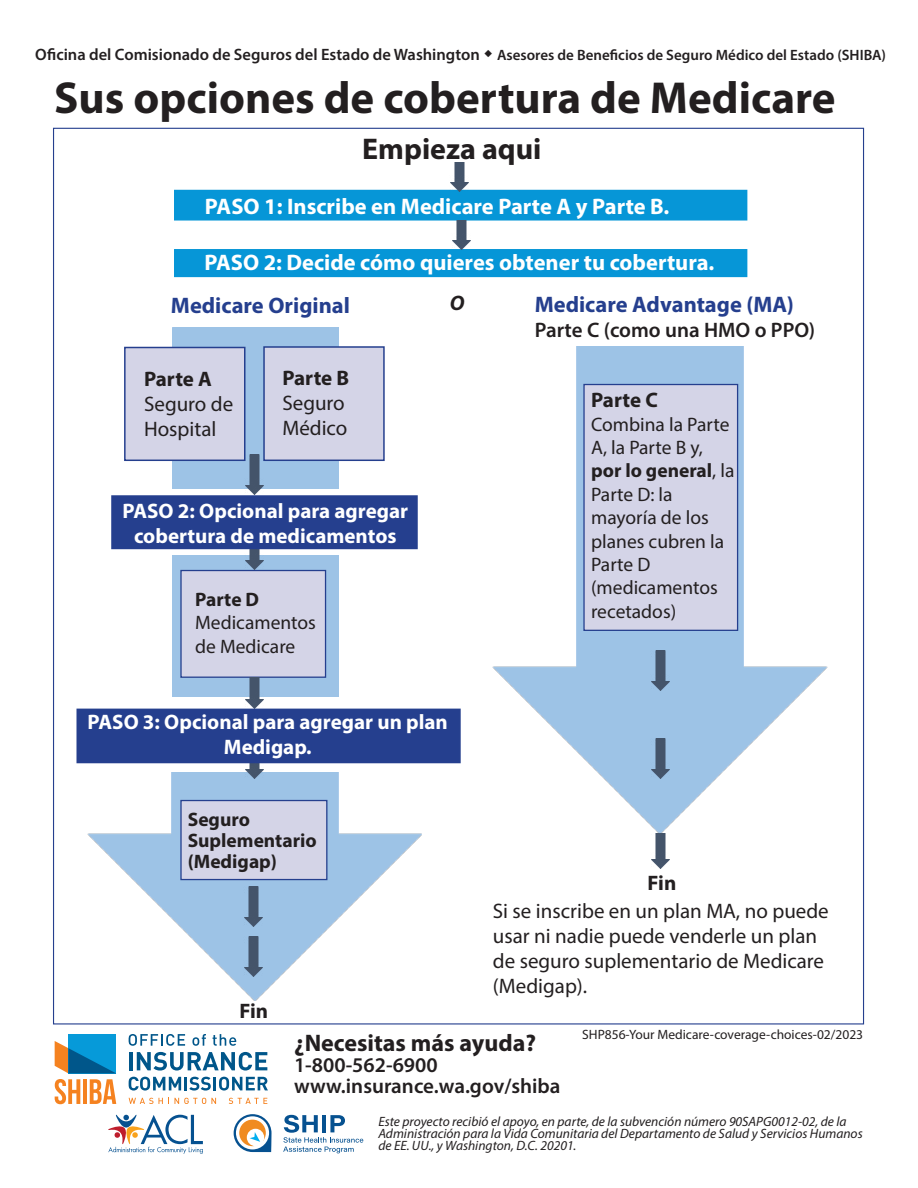
<style>
.page{position:relative;width:918px;height:1188px;background:#fff}
.page>*{position:absolute;margin:0;border:0;box-sizing:border-box;transform-origin:0 0}
.t1{font:700 45px "Myriad Pro";color:#231f20}
.t2{font:700 30px "Myriad Pro";color:#231f20}
.t3{font:700 24px "Myriad Pro";color:#231f20}
.t4{font:700 22.5px "Myriad Pro";color:#fff}
.t5{font:700 22.5px "Myriad Pro";color:#253f8e}
.t6{font:21px/25.2px "Myriad Pro";color:#231f20}
.t7{font:700 21px/25.2px "Myriad Pro";color:#fff;text-align:center}
.t8{font:600 21px "Myriad Pro";color:#231f20}
.t9{font:700 21px "Myriad Pro";letter-spacing:-.005em;color:#231f20}
.t10{font:italic 700 21px "Myriad Pro";color:#231f20}
.t11{font:19.5px/23.4px "Myriad Pro";color:#231f20}
.t12{font:700 19.5px/21px "Myriad Pro";color:#231f20}
.t13{font:600 16.5px "Myriad Pro";color:#231f20}
.t14{font:italic 13.5px/12px "Myriad Pro";color:#231f20}
.t15{font:13.5px "Myriad Pro";color:#231f20}
.s1{font-size:15px}
.s2{font-weight:700}
</style>
<div class="page">
<div style="left:174px;top:249px;width:573px;height:28px;background:#0696d7"></div>
<div style="left:174px;top:190px;width:573px;height:31px;background:#0696d7;border:2px solid #0696d7"></div>
<img style="left:87px;top:772px;width:335px;height:229px">
<div style="left:172px;top:556px;width:166px;height:141px;background:#9dc3e6"></div>
<div style="left:172px;top:328px;width:166px;height:160px;background:#9dc3e6"></div>
<img style="left:493px;top:347px;width:335px;height:487px">
<div style="left:124px;top:347px;width:122px;height:114px;background:#d4d4e7;border:2px solid #253f8e"></div>
<div style="left:263px;top:346px;width:122px;height:115px;background:#d4d4e7;border:2px solid #253f8e"></div>
<div style="left:180px;top:570px;width:146px;height:108px;background:#d4d4e7;border:1px solid #253f8e"></div>
<div style="left:180px;top:800px;width:147px;height:80px;background:#d4d4e7;border:1px solid #253f8e"></div>
<div style="left:583px;top:384px;width:155px;height:247px;background:#d4d4e7;border:1px solid #253f8e"></div>
<img style="left:244px;top:454px;width:19px;height:40px">
<img style="left:244px;top:549px;width:20px;height:21px">
<img style="left:244px;top:678px;width:20px;height:31px">
<img style="left:244px;top:763px;width:20px;height:16px">
<img style="left:243px;top:887px;width:20px;height:40px">
<img style="left:650px;top:651px;width:20px;height:39px">
<img style="left:650px;top:739px;width:20px;height:40px">
<img style="left:651px;top:834px;width:19px;height:34px">
<img style="left:449px;top:162px;width:20px;height:30px">
<img style="left:451px;top:221px;width:20px;height:29px">
<img style="left:243px;top:937px;width:20px;height:40px">
<svg style="left:129px;top:1098px;width:87px;height:6px"></svg>
<svg style="left:229px;top:1098px;width:38px;height:6px"></svg>
<hr style="left:129px;top:1052px;width:3px;height:18px;background:#00568a">
<svg style="left:137px;top:1052px;width:130px;height:19px"></svg>
<svg style="left:129px;top:1077px;width:139px;height:14px"></svg>
<svg style="left:129px;top:1034px;width:56px;height:12px"></svg>
<svg style="left:192px;top:1034px;width:14px;height:12px"></svg>
<svg style="left:213px;top:1034px;width:23px;height:12px"></svg>
<svg style="left:55px;top:1079px;width:25px;height:25px"></svg>
<hr style="left:83px;top:1079px;width:4px;height:25px;background:#f58220">
<svg style="left:90px;top:1079px;width:26px;height:25px"></svg>
<div style="left:68px;top:1034px;width:48px;height:39px;background:#069ad9"></div>
<svg style="left:55px;top:1041px;width:60px;height:32px"></svg>
<svg style="left:234px;top:1114px;width:38px;height:38px"></svg>
<svg style="left:283px;top:1115px;width:80px;height:38px"></svg>
<svg style="left:108px;top:1115px;width:95px;height:39px"></svg>
<div style="left:76px;top:709px;width:385px;height:54px;background:#253f8e"></div>
<div style="left:111px;top:495px;width:307px;height:54px;background:#253f8e;border:2px solid #253f8e"></div>
<p class="t13" style="left:35px;top:44px;width:852px">Oficina del Comisionado de Seguros del Estado de Washington <span class="s1">Asesores de Beneficios de Seguro Médico del Estado (SHIBA)</span></p>
<p class="t1" style="left:54px;top:69px;width:783px">Sus opciones de cobertura de Medicare</p>
<p class="t2" style="left:362px;top:130px;width:181px">Empieza aqui</p>
<p class="t4" style="left:205px;top:191px;width:466px">PASO 1: Inscribe en Medicare Parte A y Parte B.</p>
<p class="t4" style="left:204px;top:247px;width:512px">PASO 2: Decide cómo quieres obtener tu cobertura.</p>
<p class="t5" style="left:171px;top:291px;width:180px">Medicare Original</p>
<p class="t5" style="left:535px;top:289px;width:261px">Medicare Advantage (MA)</p>
<p class="t8" style="left:535px;top:317px;width:282px">Parte C (como una HMO o PPO)</p>
<p class="t9" style="left:144px;top:365px;width:70px">Parte A</p>
<p class="t6" style="left:144px;top:391px;width:91px">Seguro de<br>Hospital</p>
<p class="t10" style="left:450px;top:290px;width:16px">O</p>
<p class="t6" style="left:282px;top:365px;width:68px"><span class="s2">Parte B<br></span>Seguro<br>Médico</p>
<p class="t9" style="left:591px;top:386px;width:68px">Parte C</p>
<p class="t11" style="left:591px;top:412px;width:145px">Combina la Parte<br>A, la Parte B y, <span class="s2">por lo general</span>, la<br>Parte D: la mayoría de los planes cubren la<br>Parte D (medicamentos recetados)</p>
<p class="t7" style="left:123px;top:497px;width:287px">PASO 2: Opcional para agregar cobertura de medicamentos</p>
<p class="t12" style="left:195px;top:588px;width:65px">Parte D</p>
<p class="t11" style="left:195px;top:611px;width:122px">Medicamentos de Medicare</p>
<p class="t7" style="left:88px;top:709px;width:362px">PASO 3: Opcional para agregar un plan<br>Medigap.</p>
<p class="t12" style="left:188px;top:808px;width:131px">Seguro<br>Suplementario (Medigap)</p>
<p class="t9" style="left:239px;top:997px;width:30px">Fin</p>
<p class="t9" style="left:648px;top:869px;width:30px">Fin</p>
<p class="t6" style="left:493px;top:898px;width:337px">Si se inscribe en un plan MA, no puede usar ni nadie puede venderle un plan de seguro suplementario de Medicare (Medigap).</p>
<p class="t15" style="left:582px;top:1026px;width:282px">SHP856-Your Medicare-coverage-choices-02/2023</p>
<p class="t3" style="left:294px;top:1027px;width:243px">¿Necesitas más ayuda?</p>
<p class="t8" style="left:294px;top:1052px;width:145px">1-800-562-6900</p>
<p class="t8" style="left:294px;top:1073px;width:268px">www.insurance.wa.gov/shiba</p>
<p class="t14" style="left:378px;top:1116px;width:486px">Este proyecto recibió el apoyo, en parte, de la subvención número 90SAPG0012-02, de la<br>Administración para la Vida Comunitaria del Departamento de Salud y Servicios Humanos de EE. UU., y Washington, D.C. 20201.</p>
</div>
